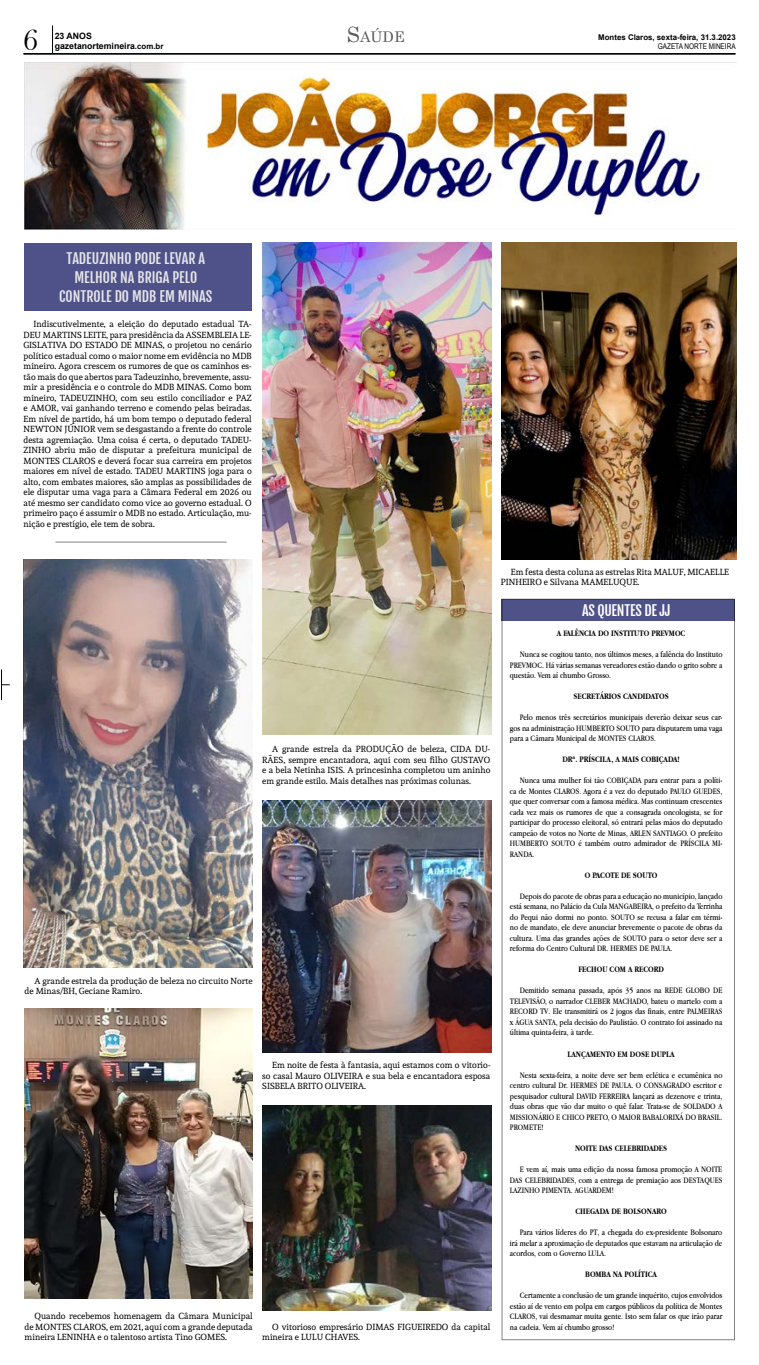
<style>
.page{position:relative;width:759px;height:1365px;background:#fff}
.page>*{position:absolute;margin:0;border:0;box-sizing:border-box;transform-origin:0 0}
.t1{font:29.75px "Bask Old Face";color:#000}
.t2{font:14.7px "Century";color:#58595b}
.t3{font:14px/18.6px "Fjalla One";color:#e5e5e7;text-align:center}
.t4{font:14px "Fjalla One";letter-spacing:-.02em;color:#fff}
.t5{font:8.75px/10.5px "Apple Garamond";color:#000;text-align:justify}
.t6{font:8.75px/10.5px "Andada";color:#000}
.t7{font:700 8.75px "Apple Garamond";color:#000}
.t8{font:700 8.75px "Arial";color:#000}
.t9{font:700 7.88px "Arial";color:#000}
.t10{font:7.88px "Arial Narrow";color:#000}
.s1{font-size:21px}
</style>
<div class="page">
<hr style="left:1px;top:669px;width:1px;height:31px;background:#000">
<svg style="left:52px;top:25px;width:1px;height:28px"></svg>
<hr style="left:24px;top:53px;width:711px;height:1px;background:#000">
<div style="left:502px;top:598px;width:233px;height:22px;background:#4f5189"></div>
<img style="left:25px;top:62px;width:712px;height:167px">
<div style="left:25px;top:243px;width:227px;height:67px;background:#4f5189"></div>
<hr style="left:55px;top:541px;width:172px;height:1px;background:#000">
<img style="left:24px;top:559px;width:229px;height:408px">
<img style="left:25px;top:1008px;width:228px;height:290px">
<img style="left:262px;top:243px;width:229px;height:491px">
<img style="left:262px;top:800px;width:229px;height:252px">
<img style="left:502px;top:243px;width:235px;height:316px">
<img style="left:262px;top:1105px;width:229px;height:205px">
<h1 class="t1" style="left:24px;top:24px;width:16px">6</h1>
<p class="t8" style="left:55px;top:30px;width:39px">23 ANOS</p>
<h2 class="t2" style="left:347px;top:25px;width:59px"><span class="s1">S</span>aúde</h2>
<p class="t8" style="left:55px;top:40px;width:82px">gazetanortemineira</p>
<p class="t9" style="left:135px;top:41px;width:30px">.com.br</p>
<p class="t9" style="left:598px;top:32px;width:139px">Montes Claros, sexta-feira, 31.3.2023</p>
<p class="t10" style="left:658px;top:41px;width:79px">GAZETA NORTE MINEIRA</p>
<h3 class="t3" style="left:59px;top:249px;width:155px">TADEUZINHO PODE LEVAR A<br>MELHOR NA BRIGA PELO<br>CONTROLE DO MDB EM MINAS</h3>
<p class="t6" style="left:24px;top:340px;width:230px">GISLATIVA DO ESTADO DE MINAS o, projetou no cenário</p>
<p class="t6" style="left:33px;top:319px;width:220px">Indiscutivelmente a, eleição do deputado estadual TA-</p>
<p class="t6" style="left:24px;top:350px;width:230px">político estadual como o maior nome em evidência no MDB</p>
<p class="t6" style="left:24px;top:382px;width:230px">mir a presidência oe controle do MDB MINAS. Como bom</p>
<p class="t6" style="left:24px;top:329px;width:230px">DEU MARTINS LEITE, para presidência da ASSEMBLEIA LE-</p>
<p class="t6" style="left:24px;top:361px;width:230px">mineiro. Agora crescem os rumores de que os caminhos es-</p>
<p class="t6" style="left:24px;top:392px;width:230px;text-align:justify">mineiro, TADEUZINHO, com seu estilo conciliador e PAZ e AMOR, vai ganhando terreno e comendo pelas beiradas.<br>Em nível de partido, há um bom tempo o deputado federal NEWTON JÚNIOR vem se desgastando a frente do controle</p>
<p class="t6" style="left:24px;top:445px;width:230px">ZINHO abriu mão de disputar a prefeitura municipal de</p>
<p class="t6" style="left:24px;top:371px;width:230px">tão mais do que abertos para Tadeuzinho, brevemente, assu-</p>
<p class="t6" style="left:24px;top:434px;width:230px">desta agremiação. Uma coisa é certa o, deputado TADEU-</p>
<p class="t6" style="left:24px;top:455px;width:230px;text-align:justify">MONTES CLAROS e deverá focar sua carreira em projetos maiores em nível de estado. TADEU MARTINS joga para o alto, com embates maiores, são amplas as possibilidades de ele disputar uma vaga para a Câmara Federal em 2026 ou até mesmo ser candidato como vice ao governo estadual O.</p>
<p class="t6" style="left:24px;top:518px;width:133px">nição e prestígio, ele tem de sobra.</p>
<p class="t6" style="left:24px;top:508px;width:230px">primeiro paço é assumir o MDB no estado. Articulação, mu-</p>
<p class="t6" style="left:272px;top:744px;width:220px">A grande estrela da PRODUÇÃO de beleza, CIDA DU-</p>
<p class="t6" style="left:262px;top:765px;width:230px">ae bela Netinha ISIS A. princesinha completou um aninho em grande estilo. Mais detalhes nas próximas colunas.</p>
<p class="t6" style="left:262px;top:754px;width:230px">RÃES, sempre encantadora, aqui com seu filho GUSTAVO</p>
<p class="t6" style="left:25px;top:975px;width:230px;text-indent:10px">A grande estrela da produção de beleza no circuito Norte de Minas/BH, Geciane Ramiro.</p>
<p class="t6" style="left:272px;top:1059px;width:220px">Em noite de festa à fantasia, aqui estamos com o vitorio-</p>
<p class="t6" style="left:262px;top:1080px;width:105px">SISBELA BRITO OLIVEIRA.</p>
<p class="t6" style="left:262px;top:1070px;width:230px">so casal Mauro OLIVEIRA e sua bela e encantadora esposa</p>
<p class="t6" style="left:25px;top:1310px;width:230px;text-align:justify;text-indent:10px">Quando recebemos homenagem da Câmara Municipal de MONTES CLAROS, em 2021, aqui com a grande deputada mineira LENINHA oe talentoso artista Tino GOMES.</p>
<p class="t6" style="left:262px;top:1321px;width:230px;text-indent:10px">O vitorioso empresário DIMAS FIGUEIREDO da capital mineira e LULU CHAVES.</p>
<p class="t6" style="left:501px;top:566px;width:230px;text-indent:10px">Em festa desta coluna as estrelas Rita MALUF, MICAELLE<br>PINHEIRO e Silvana MAMELUQUE.</p>
<h3 class="t4" style="left:582px;top:601px;width:90px">AS QUENTES DE JJ</h3>
<p class="t7" style="left:557px;top:628px;width:130px">A FALÊNCIA DO INSTITUTO PREVMOC</p>
<p class="t5" style="left:510px;top:649px;width:214px;text-indent:10px">Nunca se cogitou tanto, nos últimos meses a, falência do Instituto PREVMOC. Há várias semanas vereadores estão dando o grito sobre a questão. Vem aí chumbo Grosso.</p>
<p class="t7" style="left:573px;top:691px;width:97px">SECRETÁRIOS CANDIDATOS</p>
<p class="t5" style="left:510px;top:722px;width:214px">gos na administração HUMBERTO SOUTO para disputarem uma vaga</p>
<p class="t5" style="left:520px;top:712px;width:204px">Pelo menos três secretários municipais deverão deixar seus car-</p>
<p class="t5" style="left:510px;top:733px;width:148px">para a Câmara Municipal de MONTES CLAROS.</p>
<p class="t7" style="left:562px;top:754px;width:119px">DRª. PRÍSCILA A, MAIS COBIÇADA!</p>
<p class="t5" style="left:510px;top:785px;width:214px">ca de Montes CLAROS. Agora aé vez do deputado PAULO GUEDES,</p>
<p class="t5" style="left:520px;top:775px;width:204px">Nunca uma mulher foi tão COBIÇADA para entrar para a políti-</p>
<p class="t5" style="left:510px;top:796px;width:214px">que quer conversar com a famosa médica. Mas continuam crescentes cada vez mais os rumores de que a consagrada oncologista, se for participar do processo eleitoral só, entrará pelas mãos do deputado campeão de votos no Norte de Minas, ARLEN SANTIAGO O. prefeito</p>
<p class="t5" style="left:510px;top:848px;width:26px">RANDA.</p>
<p class="t5" style="left:510px;top:838px;width:214px">HUMBERTO SOUTO é também outro admirador de PRÍSCILA MI-</p>
<p class="t7" style="left:585px;top:870px;width:74px">O PACOTE DE SOUTO</p>
<p class="t5" style="left:510px;top:890px;width:214px;text-align:right">Depois do pacote de obras para a educação no município, lançado está semana, no Palácio da Cula MANGABEIRA o, prefeito da Terrinha</p>
<p class="t5" style="left:510px;top:922px;width:214px">no de mandato, ele deve anunciar brevemente o pacote de obras da</p>
<p class="t5" style="left:510px;top:911px;width:214px">do Pequi não dormi no ponto. SOUTO se recusa a falar em térmi-</p>
<p class="t5" style="left:510px;top:932px;width:214px">cultura. Uma das grandes ações de SOUTO para o setor deve ser a reforma do Centro Cultural DR. HERMES DE PAULA.</p>
<p class="t7" style="left:578px;top:964px;width:87px">FECHOU COM A RECORD</p>
<p class="t5" style="left:510px;top:985px;width:214px;text-indent:10px">Demitido semana passada, após 35 anos na REDE GLOBO DE TELEVISÃO o, narrador CLEBER MACHADO, bateu o martelo com a RECORD TV. Ele transmitirá os 2 jogos das finais, entre PALMEIRAS x ÁGUA SANTA, pela decisão do Paulistão O. contrato foi assinado na última quinta-feira à, tarde.</p>
<p class="t7" style="left:568px;top:1048px;width:109px">LANÇAMENTO EM DOSE DUPLA</p>
<p class="t5" style="left:510px;top:1069px;width:214px;text-indent:10px">Nesta sexta-feira a, noite deve ser bem eclética e ecumênica no centro cultural Dr. HERMES DE PAULA O. CONSAGRADO escritor e pesquisador cultural DAVID FERREIRA lançará as dezenove e trinta, duas obras que vão dar muito o quê falar. Trata s e- de SOLDADO A MISSIONÁRIO E CHICO PRETO O, MAIOR BABALORIXÁ DO BRASIL.<br>PROMETE!</p>
<p class="t7" style="left:575px;top:1143px;width:94px">NOITE DAS CELEBRIDADES</p>
<p class="t5" style="left:510px;top:1163px;width:214px;text-indent:10px">E vem aí, mais uma edição da nossa famosa promoção A NOITE DAS CELEBRIDADES, com a entrega de premiação aos DESTAQUES LAZINHO PIMENTA. AGUARDEM!</p>
<p class="t7" style="left:575px;top:1206px;width:93px">CHEGADA DE BOLSONARO</p>
<p class="t5" style="left:510px;top:1226px;width:214px;text-indent:10px">Para vários líderes do PT a, chegada do ex-presidente Bolsonaro irá melar a aproximação de deputados que estavam na articulação de acordos, com o Governo LULA.</p>
<p class="t7" style="left:585px;top:1269px;width:73px">BOMBA NA POLÍTICA</p>
<p class="t5" style="left:510px;top:1289px;width:214px;text-indent:10px">Certamente a conclusão de um grande inquérito, cujos envolvidos estão aí de vento em polpa em cargos públicos da política de Montes CLAROS, vai desmamar muita gente. Isto sem falar os que irão parar na cadeia. Vem aí chumbo grosso!</p>
</div>
